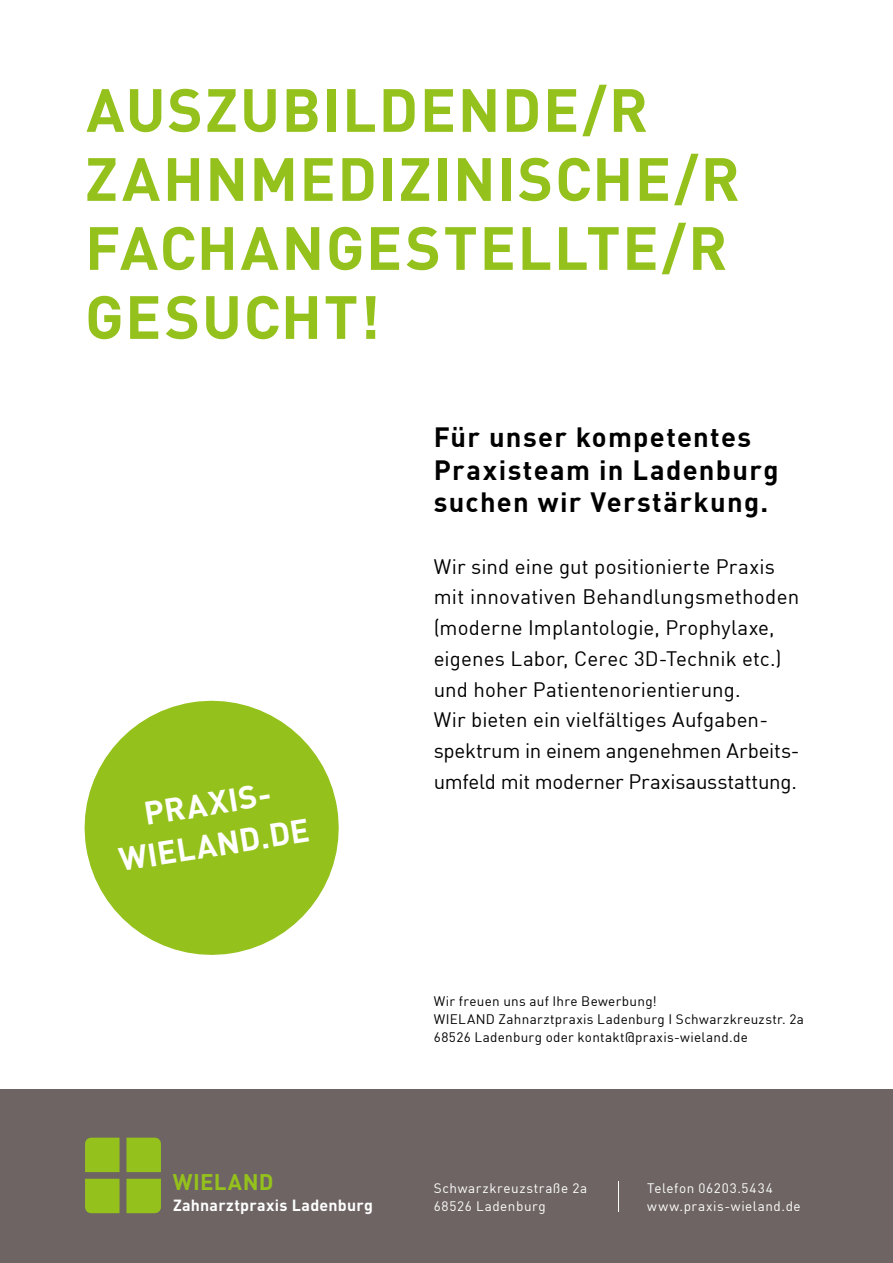
<style>
.page{position:relative;width:893px;height:1263px;background:#fff}
.page>*{position:absolute;margin:0;border:0;box-sizing:border-box;transform-origin:0 0}
.t1{font:700 60px/69px "DIN";letter-spacing:.03em;color:#94c11c}
.t2{font:700 31.95px/41.2px "DIN";color:#fff;text-align:center}
.t3{font:700 27.3px/32.4px "DIN";letter-spacing:.05em;color:#000}
.t4{font:700 22.35px "DIN";letter-spacing:.02em;color:#94c11c}
.t5{font:20.55px/30.8px "DIN";letter-spacing:.005em;color:#000}
.t6{font:700 15.9px "DIN";letter-spacing:.015em;color:#fff}
.t7{font:13.5px/18px "DIN";letter-spacing:.025em;color:#000}
.t8{font:13.5px/18px "DIN";letter-spacing:.045em;color:#fff}
</style>
<div class="page">
<div style="left:0;top:1089px;width:893px;height:174px;background:#6d6463"></div>
<hr style="left:618px;top:1181px;width:1px;height:31px;background:#fff">
<svg style="left:85px;top:1138px;width:35px;height:34px"></svg>
<svg style="left:126px;top:1138px;width:35px;height:34px"></svg>
<svg style="left:85px;top:1179px;width:35px;height:34px"></svg>
<svg style="left:126px;top:1179px;width:35px;height:34px"></svg>
<svg style="left:84px;top:700px;width:255px;height:255px;fill:#94c11c"></svg>
<h1 class="t1" style="left:85px;top:78px;width:656px">AUSZUBILDENDE/R<br>ZAHNMEDIZINISCHE/R<br>FACHANGESTELLTE/R<br>GESUCHT!</h1>
<h2 class="t2" style="left:110px;top:799px;width:194px;rotate:-9deg">PRAXIS-<br>WIELAND.DE</h2>
<h3 class="t3" style="left:434px;top:422px;width:346px">Für unser kompetentes<br>Praxisteam in Ladenburg suchen wir Verstärkung.</h3>
<p class="t5" style="left:434px;top:551px;width:367px">Wir sind eine gut positionierte Praxis mit innovativen Behandlungsmethoden (moderne Implantologie, Prophylaxe, eigenes Labor, Cerec 3D-Technik etc.) und hoher Patientenorientierung.<br>Wir bieten ein vielfältiges Aufgaben&shy;spektrum in einem angenehmen Arbeits&shy;umfeld mit moderner Praxisausstattung.</p>
<p class="t7" style="left:434px;top:992px;width:372px">Wir freuen uns auf Ihre Bewerbung!<br>WIELAND Zahnarztpraxis Ladenburg I Schwarzkreuzstr. 2a<br>68526 Ladenburg oder kontakt@praxis-wieland.de</p>
<p class="t4" style="left:173px;top:1167px;width:102px">WIELAND</p>
<p class="t8" style="left:647px;top:1177px;width:155px">Telefon 06203.5434 www.praxis-wieland.de</p>
<p class="t8" style="left:434px;top:1179px;width:155px">Schwarzkreuzstraße 2a<br>68526 Ladenburg</p>
<p class="t8" style="left:647px;top:1179px;width:127px">Telefon 06203.5434</p>
<p class="t6" style="left:173px;top:1194px;width:201px">Zahnarztpraxis Ladenburg</p>
<p class="t8" style="left:647px;top:1197px;width:155px">www.praxis-wieland.de</p>
</div>
